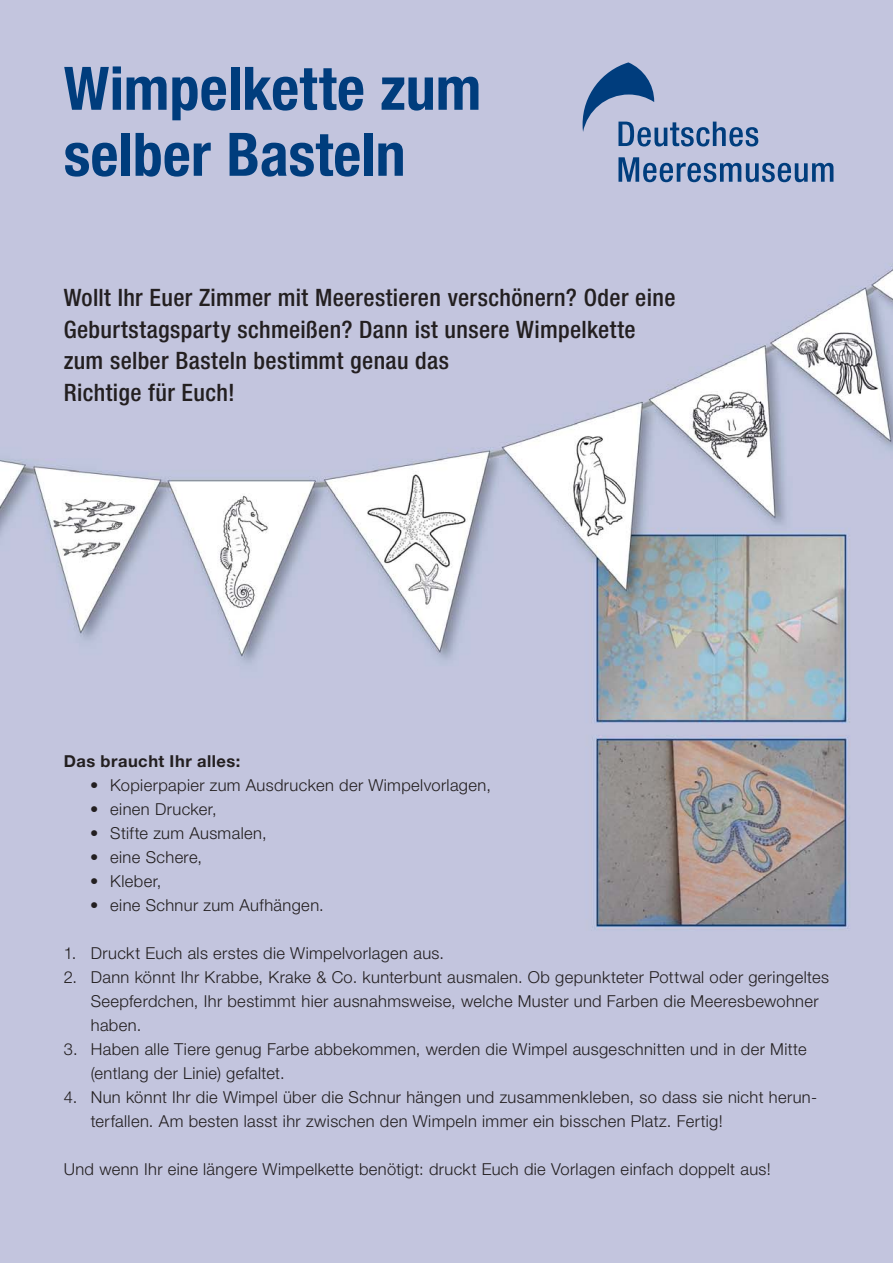
<style>
.page{position:relative;width:893px;height:1263px;background:#fff}
.page>*{position:absolute;margin:0;border:0;box-sizing:border-box;transform-origin:0 0}
.t1{font:700 condensed 60px/66px "Helvetica Neue LT Pro";letter-spacing:.005em;color:#003d7d}
.t2{font:500 condensed 24px/31.5px "Helvetica Neue LT Pro";letter-spacing:.015em;color:#231f20}
.t3{font:300 16.5px/24px "Helvetica Neue LT Pro";letter-spacing:.02em;color:#231f20}
.t4{font:700 16.5px "Helvetica Neue LT Pro";letter-spacing:.03em;color:#231f20}
</style>
<div class="page">
<img style="left:0;top:0;width:893px;height:1263px">
<svg style="left:582px;top:62px;width:176px;height:85px;background:#9aa8c9"></svg>
<svg style="left:618px;top:157px;width:215px;height:25px;background:#7991b9"></svg>
<h1 class="t1" style="left:64px;top:63px;width:419px">Wimpelkette zum selber Basteln</h1>
<h2 class="t2" style="left:64px;top:285px;width:613px">Wollt Ihr Euer Zimmer mit Meerestieren verschönern? Oder eine Geburtstagsparty schmeißen? Dann ist unsere Wimpelkette zum selber Basteln bestimmt genau das<br>Richtige für Euch!</h2>
<p class="t4" style="left:64px;top:755px;width:178px">Das braucht Ihr alles:</p>
<p class="t3" style="left:90px;top:775px;width:402px">• Kopierpapier zum Ausdrucken der Wimpelvorlagen,</p>
<p class="t3" style="left:90px;top:799px;width:128px">• einen Drucker,</p>
<p class="t3" style="left:90px;top:823px;width:178px">• Stifte zum Ausmalen,</p>
<p class="t3" style="left:90px;top:847px;width:113px">• eine Schere,</p>
<p class="t3" style="left:90px;top:871px;width:73px">• Kleber,</p>
<p class="t3" style="left:90px;top:895px;width:235px">• eine Schnur zum Aufhängen.</p>
<p class="t3" style="left:64px;top:943px;width:382px">1. Druckt Euch als erstes die Wimpelvorlagen aus.</p>
<p class="t3" style="left:91px;top:967px;width:740px;text-indent:-27px">2. Dann könnt Ihr Krabbe, Krake &amp; Co. kunterbunt ausmalen. Ob gepunkteter Pottwal oder geringeltes<br>Seepferdchen, Ihr bestimmt hier ausnahmsweise, welche Muster und Farben die Meeresbewohner haben.</p>
<p class="t3" style="left:91px;top:1039px;width:717px;text-indent:-27px">3. Haben alle Tiere genug Farbe abbekommen, werden die Wimpel ausgeschnitten und in der Mitte (entlang der Linie) gefaltet.</p>
<p class="t3" style="left:91px;top:1087px;width:728px;text-indent:-27px">4. Nun könnt Ihr die Wimpel über die Schnur hängen und zusammenkleben, so dass sie nicht herun&shy;terfallen. Am besten lasst ihr zwischen den Wimpeln immer ein bisschen Platz. Fertig!</p>
<p class="t3" style="left:64px;top:1159px;width:708px">Und wenn Ihr eine längere Wimpelkette benötigt: druckt Euch die Vorlagen einfach doppelt aus!</p>
</div>
